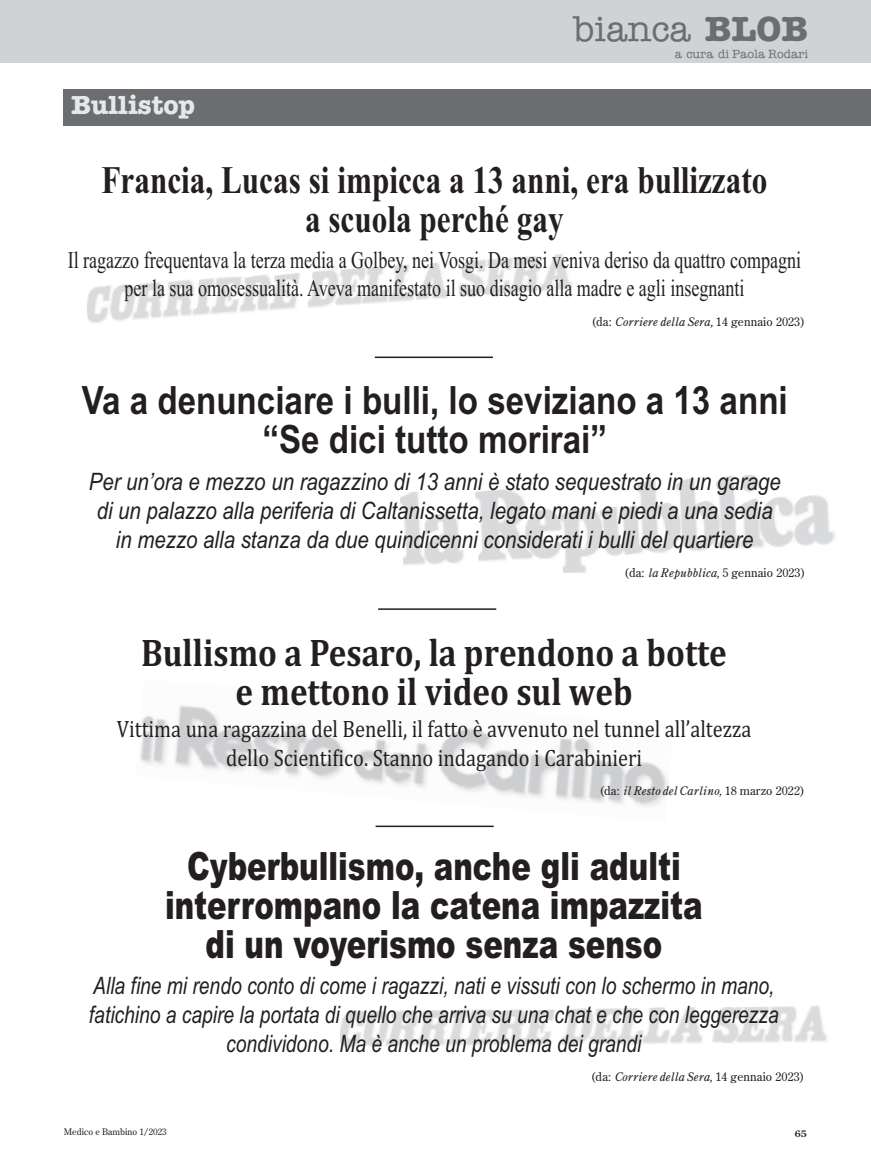
<style>
.page{position:relative;width:871px;height:1170px;background:#fff}
.page>*{position:absolute;margin:0;border:0;box-sizing:border-box;transform-origin:0 0}
.t1{font:900 39px/39px "Arial";color:#231f20;text-align:center;scale:.75 1}
.t2{font:700 39px/39px "Times New Roman";color:#231f20;text-align:center;scale:.8 1}
.t3{font:700 39px/39px "Arial";color:#231f20;text-align:center;scale:.85 1}
.t4{font:700 39px/39px "Cambria";color:#231f20;text-align:center;scale:.85 1}
.t5{font:500 36px "American Typewriter";color:#6c6d70}
.t6{font:700 27px "American Typewriter";color:#e6e7e9}
.t7{font:italic 24px/28.8px "Arial";color:#231f20;text-align:center;scale:.85 1}
.t8{font:italic 24px/28.8px "Arial";color:#231f20;text-align:center;scale:.8 1}
.t9{font:24px/28.8px "Times New Roman";color:#231f20;text-align:center;scale:.75 1}
.t10{font:24px/28.8px "Cambria";color:#231f20;text-align:center;scale:.85 1}
.t11{font:12px "Century Old Style Std";letter-spacing:.005em;color:#231f20}
.t12{font:12px "Century Oldstyle ICG Italic";letter-spacing:.01em;color:#231f20}
.t13{font:500 12px "American Typewriter";color:#6c6d70}
.t14{font:9px "Century Old Style Std";color:#231f20}
.t15{font:700 9px "Century Old Style Std";color:#231f20}
.s1{font-weight:700}
.s2{font-family:"Century Oldstyle ICG Italic"}
.s3{font-family:"Century Old Style Std"}
</style>
<div class="page">
<img style="left:340px;top:1005px;width:487px;height:43px">
<img style="left:87px;top:254px;width:485px;height:69px">
<img style="left:140px;top:705px;width:528px;height:102px">
<img style="left:400px;top:475px;width:435px;height:98px">
<div style="left:63px;top:89px;width:808px;height:37px;background:#6c6d70"></div>
<div style="left:0;top:0;width:871px;height:63px;background:#d1d2d4"></div>
<hr style="left:378px;top:608px;width:118px;height:2px;background:#231f20">
<hr style="left:375px;top:825px;width:118px;height:2px;background:#231f20">
<hr style="left:375px;top:356px;width:118px;height:2px;background:#231f20">
<p class="t6" style="left:71px;top:89px;width:125px">Bullistop</p>
<h2 class="t5" style="left:573px;top:15px;width:236px">bianca <span class="s1">BLOB</span></h2>
<p class="t13" style="left:674px;top:49px;width:135px">a cura di Paola Rodari</p>
<h1 class="t2" style="left:101px;top:160px;width:834px">Francia, Lucas si impicca a 13 anni, era bullizzato a scuola perché gay</h1>
<p class="t9" style="left:68px;top:247px;width:979px">Il ragazzo frequentava la terza media a Golbey, nei Vosgi. Da mesi veniva deriso da quattro compagni per la sua omosessualità. Aveva manifestato il suo disagio alla madre e agli insegnanti</p>
<p class="t11" style="left:591px;top:316px;width:215px">(da: <span class="s2">Corriere della Sera,</span> 14 gennaio 2023)</p>
<h1 class="t3" style="left:82px;top:384px;width:832px">Va a denunciare i bulli, lo seviziano a 13 anni “Se dici tutto morirai”</h1>
<p class="t7" style="left:89px;top:469px;width:815px">Per un’ora e mezzo un ragazzino di 13 anni è stato sequestrato in un garage di un palazzo alla periferia di Caltanissetta, legato mani e piedi a una sedia in mezzo alla stanza da due quindicenni considerati i bulli del quartiere</p>
<p class="t11" style="left:624px;top:567px;width:183px">(da: <span class="s2">la Repubblica,</span> 5 gennaio 2023)</p>
<h1 class="t4" style="left:141px;top:637px;width:690px">Bullismo a Pesaro, la prendono a botte e mettono il video sul web</h1>
<p class="t10" style="left:117px;top:717px;width:748px">Vittima una ragazzina del Benelli, il fatto è avvenuto nel tunnel all’altezza dello Scientifico. Stanno indagando i Carabinieri</p>
<p class="t12" style="left:599px;top:783px;width:207px"><span class="s3">(da:</span> il Resto del Carlino, <span class="s3">18 marzo 2022)</span></p>
<h1 class="t1" style="left:165px;top:850px;width:718px">Cyberbullismo, anche gli adulti interrompano la catena impazzita di un voyerismo senza senso</h1>
<p class="t8" style="left:89px;top:973px;width:863px">Alla fine mi rendo conto di come i ragazzi, nati e vissuti con lo schermo in mano, fatichino a capire la portata di quello che arriva su una chat e che con leggerezza condividono. Ma è anche un problema dei grandi</p>
<p class="t11" style="left:591px;top:1071px;width:215px">(da: <span class="s2">Corriere della Sera,</span> 14 gennaio 2023)</p>
<p class="t14" style="left:64px;top:1128px;width:104px">Medico e Bambino 1/2023</p>
<p class="t15" style="left:794px;top:1128px;width:13px">65</p>
</div>
